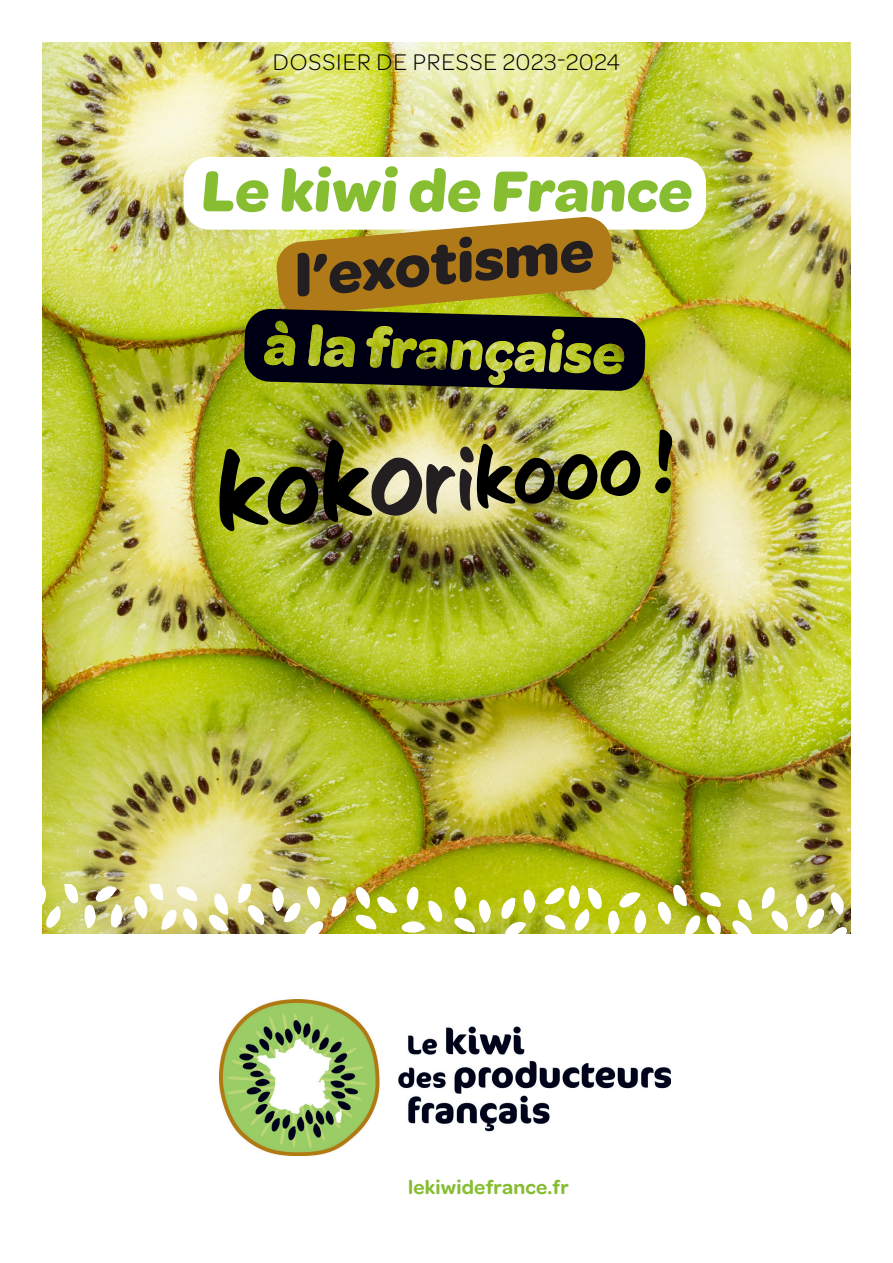
<style>
.page{position:relative;width:893px;height:1263px;background:#fff}
.page>*{position:absolute;margin:0;border:0;box-sizing:border-box;transform-origin:0 0}
.t1{font:81.45px "CC Sign Language";color:#000}
.t2{font:700 61.35px "Omnes";color:#86bd31}
.t3{font:300 24.15px "Omnes";letter-spacing:.04em;color:#000}
.t4{font:600 20.4px "Omnes";letter-spacing:.01em;color:#86bd31}
.s1{font-size:103.65px}
.s2{font-size:103.65px;color:#231f20}
.s3{color:#231f20}
</style>
<div class="page">
<img style="left:43px;top:43px;width:807px;height:890px">
<svg style="left:608px;top:892px;width:39px;height:42px"></svg>
<svg style="left:731px;top:899px;width:22px;height:35px"></svg>
<svg style="left:761px;top:887px;width:28px;height:44px"></svg>
<svg style="left:796px;top:892px;width:52px;height:42px"></svg>
<svg style="left:657px;top:885px;width:64px;height:49px"></svg>
<svg style="left:544px;top:885px;width:58px;height:47px"></svg>
<svg style="left:454px;top:886px;width:37px;height:47px"></svg>
<svg style="left:501px;top:889px;width:35px;height:45px"></svg>
<svg style="left:207px;top:893px;width:22px;height:39px"></svg>
<svg style="left:237px;top:885px;width:28px;height:40px"></svg>
<svg style="left:272px;top:886px;width:53px;height:48px"></svg>
<svg style="left:331px;top:896px;width:17px;height:22px"></svg>
<svg style="left:134px;top:885px;width:64px;height:46px"></svg>
<svg style="left:43px;top:885px;width:80px;height:44px"></svg>
<svg style="left:355px;top:886px;width:88px;height:47px"></svg>
<div style="left:184px;top:157px;width:522px;height:73px;background:#fff;border-radius:26px"></div>
<img style="left:220px;top:1000px;width:450px;height:156px">
<svg style="left:244px;top:216px;width:402px;height:175px;background:#847435"></svg>
<img style="left:264px;top:321px;width:301px;height:49px">
<p class="t3" style="left:273px;top:46px;width:349px">DOSSIER DE PRESSE 2023-2024</p>
<p class="t2" style="left:200px;top:147px;width:500px">Le kiwi de France</p>
<p class="t1" style="left:210px;top:458px;width:464px;rotate:-5deg"><span class="s1">kok</span><span class="s2">o</span><span class="s3">ri</span>kooo!</p>
<p class="t4" style="left:408px;top:1173px;width:162px">lekiwidefrance.fr</p>
</div>
